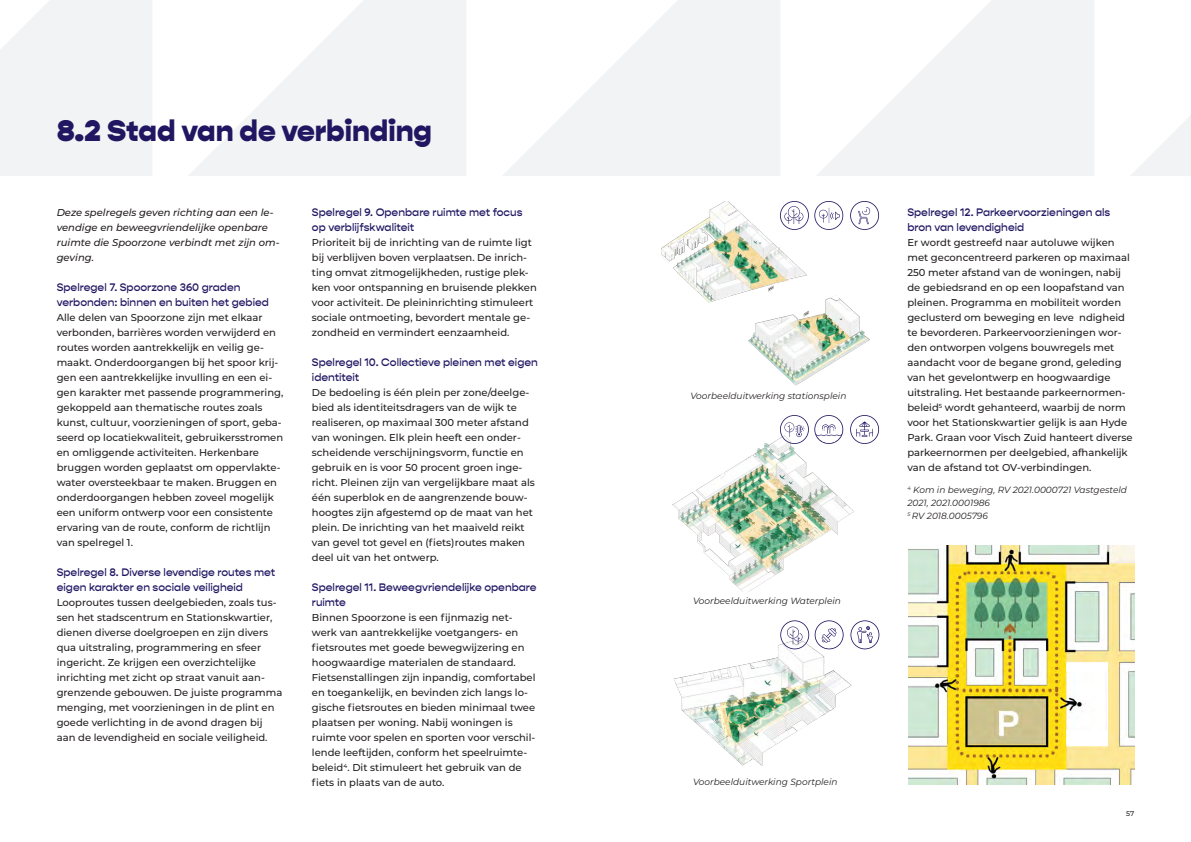
<style>
.page{position:relative;width:1191px;height:842px;background:#fff}
.page>*{position:absolute;margin:0;border:0;box-sizing:border-box;transform-origin:0 0}
.t1{font:800 30px "Gopher";color:#201661}
.t2{font:500 11px/15px "Gopher";color:#201661}
.Body{font:500 10px/15px "Montserrat";color:#231f20}
.Body-2{font:italic 500 10px/15px "Montserrat";color:#231f20}
.Bijschrift_foto{font:italic 9px/13px "Montserrat";color:#231f20}
.t3{font:500 7px "Montserrat";color:#231f20}
</style>
<div class="page">
<svg style="left:0;top:0;width:1191px;height:176px;fill:#f2f3f4"></svg>
<img style="left:908px;top:545px;width:226px;height:239px">
<img style="left:672px;top:429px;width:208px;height:162px">
<img style="left:661px;top:201px;width:219px;height:185px">
<img style="left:674px;top:644px;width:194px;height:122px">
<svg style="left:780px;top:201px;width:99px;height:29px"></svg>
<svg style="left:780px;top:620px;width:99px;height:29px"></svg>
<svg style="left:780px;top:415px;width:99px;height:29px"></svg>
<h2 class="t1" style="left:57px;top:112px;width:377px">8.2 Stad van de verbinding</h2>
<p class="Body-2" style="left:57px;top:205px;width:224px">Deze spelregels geven richting aan een le&shy;vendige en beweegvriendelijke openbare ruimte die Spoorzone verbindt met zijn om&shy;geving.</p>
<h3 class="t2" style="left:57px;top:280px;width:214px">Spelregel 7. Spoorzone 360 graden verbonden: binnen en buiten het gebied</h3>
<p class="Body" style="left:57px;top:310px;width:228px">Alle delen van Spoorzone zijn met elkaar verbonden, barrières worden verwijderd en routes worden aantrekkelijk en veilig ge&shy;maakt. Onderdoorgangen bij het spoor krij&shy;gen een aantrekkelijke invulling en een ei&shy;gen karakter met passende programmering, gekoppeld aan thematische routes zoals kunst, cultuur, voorzieningen of sport, geba&shy;seerd op locatiekwaliteit, gebruikersstromen en omliggende activiteiten. Herkenbare bruggen worden geplaatst om oppervlakte&shy;water oversteekbaar te maken. Bruggen en onderdoorgangen hebben zoveel mogelijk een uniform ontwerp voor een consistente ervaring van de route, conform de richtlijn van spelregel 1.</p>
<h3 class="t2" style="left:57px;top:565px;width:220px">Spelregel 8. Diverse levendige routes met eigen karakter en sociale veiligheid</h3>
<p class="Body" style="left:57px;top:595px;width:227px">Looproutes tussen deelgebieden, zoals tus&shy;sen het stadscentrum en Stationskwartier, dienen diverse doelgroepen en zijn divers qua uitstraling, programmering en sfeer ingericht. Ze krijgen een overzichtelijke inrichting met zicht op straat vanuit aan&shy;grenzende gebouwen. De juiste programma menging, met voorzieningen in de plint en goede verlichting in de avond dragen bij aan de levendigheid en sociale veiligheid.</p>
<h3 class="t2" style="left:312px;top:205px;width:212px">Spelregel 9. Openbare ruimte met focus op verblijfskwaliteit</h3>
<p class="Body" style="left:312px;top:235px;width:226px">Prioriteit bij de inrichting van de ruimte ligt bij verblijven boven verplaatsen. De inrich&shy;ting omvat zitmogelijkheden, rustige plek&shy;ken voor ontspanning en bruisende plekken voor activiteit. De pleininrichting stimuleert sociale ontmoeting, bevordert mentale ge&shy;zondheid en vermindert eenzaamheid.</p>
<h3 class="t2" style="left:312px;top:355px;width:227px">Spelregel 10. Collectieve pleinen met eigen identiteit</h3>
<p class="Body" style="left:312px;top:385px;width:224px">De bedoeling is één plein per zone/deelge&shy;bied als identiteitsdragers van de wijk te realiseren, op maximaal 300 meter afstand van woningen. Elk plein heeft een onder&shy;scheidende verschijningsvorm, functie en gebruik en is voor 50 procent groen inge&shy;richt. Pleinen zijn van vergelijkbare maat als één superblok en de aangrenzende bouw&shy;hoogtes zijn afgestemd op de maat van het plein. De inrichting van het maaiveld reikt van gevel tot gevel en (fiets)routes maken deel uit van het ontwerp.</p>
<h3 class="t2" style="left:312px;top:580px;width:226px">Spelregel 11. Beweegvriendelijke openbare ruimte</h3>
<p class="Body" style="left:312px;top:610px;width:225px">Binnen Spoorzone is een fijnmazig net&shy;werk van aantrekkelijke voetgangers- en fietsroutes met goede bewegwijzering en hoogwaardige materialen de standaard.<br>Fietsenstallingen zijn inpandig, comfortabel en toegankelijk, en bevinden zich langs lo&shy;gische fietsroutes en bieden minimaal twee plaatsen per woning. Nabij woningen is ruimte voor spelen en sporten voor verschil&shy;lende leeftijden, conform het speelruimte&shy;beleid<sup>4</sup>. Dit stimuleert het gebruik van de fiets in plaats van de auto.</p>
<p class="Bijschrift_foto" style="left:690px;top:389px;width:157px">Voorbeelduitwerking stationsplein</p>
<p class="Bijschrift_foto" style="left:693px;top:594px;width:149px">Voorbeelduitwerking Waterplein</p>
<h3 class="t2" style="left:907px;top:205px;width:204px">Spelregel 12. Parkeervoorzieningen als bron van levendigheid</h3>
<p class="Body" style="left:907px;top:235px;width:227px">Er wordt gestreefd naar autoluwe wijken met geconcentreerd parkeren op maximaal 250 meter afstand van de woningen, nabij de gebiedsrand en op een loopafstand van pleinen. Programma en mobiliteit worden geclusterd om beweging en leve ndigheid te bevorderen. Parkeervoorzieningen wor&shy;den ontworpen volgens bouwregels met aandacht voor de begane grond, geleding van het gevelontwerp en hoogwaardige uitstraling. Het bestaande parkeernormen&shy;beleid<sup>5</sup> wordt gehanteerd, waarbij de norm voor het Stationskwartier gelijk is aan Hyde Park. Graan voor Visch Zuid hanteert diverse parkeernormen per deelgebied, afhankelijk van de afstand tot OV-verbindingen.</p>
<p class="Bijschrift_foto" style="left:907px;top:482px;width:221px"><sup>4</sup> Kom in beweging, RV 2021.0000721 Vastgesteld<br>2021, 2021.0001986</p>
<p class="Bijschrift_foto" style="left:907px;top:508px;width:82px"><sup>5</sup> RV 2018.0005796</p>
<p class="Bijschrift_foto" style="left:693px;top:775px;width:146px">Voorbeelduitwerking Sportplein</p>
<p class="t3" style="left:1126px;top:809px;width:10px">57</p>
</div>
